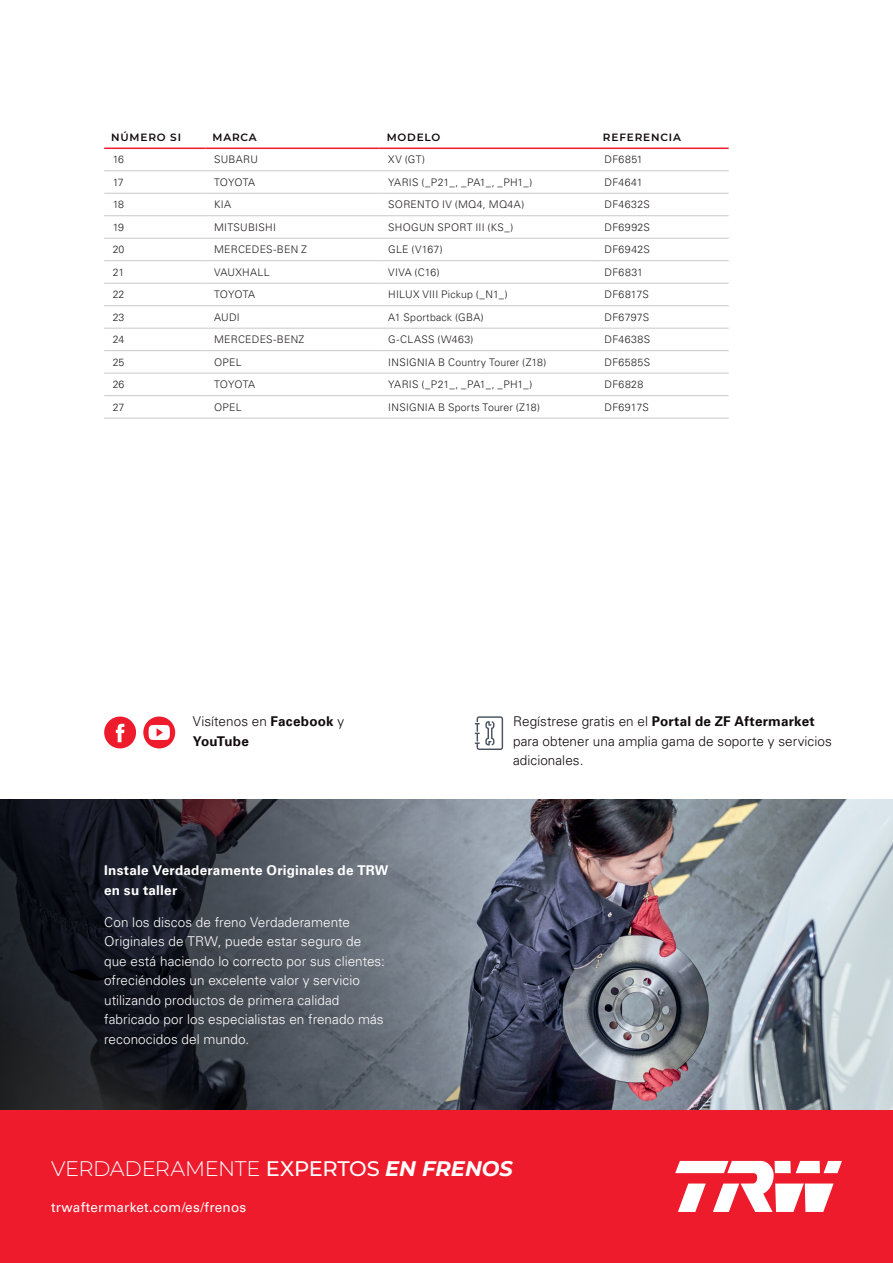
<style>
.page{position:relative;width:893px;height:1263px;background:#fff}
.page>*{position:absolute;margin:0;border:0;box-sizing:border-box;transform-origin:0 0}
.t1{font:300 21px "Montserrat";letter-spacing:-.01em;color:#fff}
.t2{font:500 20.85px "Montserrat";color:#fff}
.t3{font:300 13.5px/19.5px "Univers LT Pro 45";letter-spacing:.005em;color:#fff}
.t4{font:300 13.5px/19.5px "Univers LT Pro 45";letter-spacing:.005em;color:#110a0c}
.t5{font:700 13.5px/19.5px "Univers LT Pro 65";letter-spacing:.02em;color:#fff}
.t6{font:13.5px "Univers LT Pro 55 Roman";letter-spacing:.015em;color:#fff}
.t7{font:700 13.5px/19.5px "Univers LT Pro 65";letter-spacing:-.02em;color:#110a0c}
.t8{font:300 10.5px "Univers LT Pro 45";letter-spacing:.025em;color:#231f20}
.t9{font:600 10.5px "Montserrat";letter-spacing:.08em;color:#110a0c}
.t10{font:300 10.5px "Univers LT Pro 45";letter-spacing:.045em;color:#231f20}
.s1{font-family:"Univers LT Pro 45";font-weight:300}
.s2{font-family:"Univers LT Pro 65";font-weight:700}
.s3{font-weight:300}
.s4{font-weight:700;font-style:italic}
.s5{font-weight:500}
</style>
<div class="page">
<div style="left:0;top:1110px;width:893px;height:153px;background:#ee1b2c"></div>
<svg style="left:675px;top:1161px;width:167px;height:51px"></svg>
<img style="left:614px;top:799px;width:279px;height:311px">
<svg style="left:477px;top:799px;width:137px;height:311px;background:#4e5162"></svg>
<svg style="left:0;top:799px;width:477px;height:311px;background:#41464f"></svg>
<svg style="left:143px;top:716px;width:32px;height:32px"></svg>
<svg style="left:104px;top:716px;width:32px;height:32px"></svg>
<hr style="left:104px;top:193px;width:102px;height:1px;background:#c8c9ca">
<hr style="left:206px;top:193px;width:174px;height:1px;background:#c8c9ca">
<hr style="left:380px;top:193px;width:216px;height:1px;background:#c8c9ca">
<hr style="left:596px;top:193px;width:133px;height:1px;background:#c8c9ca">
<hr style="left:104px;top:215px;width:102px;height:1px;background:#c8c9ca">
<hr style="left:206px;top:215px;width:174px;height:1px;background:#c8c9ca">
<hr style="left:380px;top:215px;width:216px;height:1px;background:#c8c9ca">
<hr style="left:596px;top:215px;width:133px;height:1px;background:#c8c9ca">
<hr style="left:104px;top:238px;width:102px;height:1px;background:#c8c9ca">
<hr style="left:206px;top:238px;width:174px;height:1px;background:#c8c9ca">
<hr style="left:380px;top:238px;width:216px;height:1px;background:#c8c9ca">
<hr style="left:596px;top:238px;width:133px;height:1px;background:#c8c9ca">
<hr style="left:104px;top:260px;width:102px;height:1px;background:#c8c9ca">
<hr style="left:206px;top:260px;width:174px;height:1px;background:#c8c9ca">
<hr style="left:380px;top:260px;width:216px;height:1px;background:#c8c9ca">
<hr style="left:596px;top:260px;width:133px;height:1px;background:#c8c9ca">
<hr style="left:104px;top:283px;width:102px;height:1px;background:#c8c9ca">
<hr style="left:206px;top:283px;width:174px;height:1px;background:#c8c9ca">
<hr style="left:380px;top:283px;width:216px;height:1px;background:#c8c9ca">
<hr style="left:596px;top:283px;width:133px;height:1px;background:#c8c9ca">
<hr style="left:104px;top:305px;width:102px;height:1px;background:#c8c9ca">
<hr style="left:206px;top:305px;width:174px;height:1px;background:#c8c9ca">
<hr style="left:380px;top:305px;width:216px;height:1px;background:#c8c9ca">
<hr style="left:596px;top:305px;width:133px;height:1px;background:#c8c9ca">
<hr style="left:104px;top:328px;width:102px;height:1px;background:#c8c9ca">
<hr style="left:206px;top:328px;width:174px;height:1px;background:#c8c9ca">
<hr style="left:380px;top:328px;width:216px;height:1px;background:#c8c9ca">
<hr style="left:596px;top:328px;width:133px;height:1px;background:#c8c9ca">
<hr style="left:104px;top:350px;width:102px;height:1px;background:#c8c9ca">
<hr style="left:206px;top:350px;width:174px;height:1px;background:#c8c9ca">
<hr style="left:380px;top:350px;width:216px;height:1px;background:#c8c9ca">
<hr style="left:596px;top:350px;width:133px;height:1px;background:#c8c9ca">
<hr style="left:104px;top:373px;width:102px;height:1px;background:#c8c9ca">
<hr style="left:206px;top:373px;width:174px;height:1px;background:#c8c9ca">
<hr style="left:380px;top:373px;width:216px;height:1px;background:#c8c9ca">
<hr style="left:596px;top:373px;width:133px;height:1px;background:#c8c9ca">
<hr style="left:104px;top:395px;width:102px;height:1px;background:#c8c9ca">
<hr style="left:206px;top:395px;width:174px;height:1px;background:#c8c9ca">
<hr style="left:380px;top:395px;width:216px;height:1px;background:#c8c9ca">
<hr style="left:596px;top:395px;width:133px;height:1px;background:#c8c9ca">
<hr style="left:104px;top:418px;width:102px;height:1px;background:#c8c9ca">
<hr style="left:206px;top:418px;width:174px;height:1px;background:#c8c9ca">
<hr style="left:380px;top:418px;width:216px;height:1px;background:#c8c9ca">
<hr style="left:596px;top:418px;width:133px;height:1px;background:#c8c9ca">
<hr style="left:104px;top:170px;width:102px;height:1px;background:#c8c9ca">
<hr style="left:206px;top:170px;width:174px;height:1px;background:#c8c9ca">
<hr style="left:380px;top:170px;width:216px;height:1px;background:#c8c9ca">
<hr style="left:596px;top:170px;width:133px;height:1px;background:#c8c9ca">
<hr style="left:104px;top:148px;width:102px;height:1px;background:#ee1b2c">
<hr style="left:206px;top:148px;width:174px;height:1px;background:#ee1b2c">
<hr style="left:380px;top:148px;width:216px;height:1px;background:#ee1b2c">
<hr style="left:596px;top:148px;width:133px;height:1px;background:#ee1b2c">
<svg style="left:475px;top:716px;width:28px;height:34px"></svg>
<p class="t9" style="left:111px;top:130px;width:71px">NÚMERO SI</p>
<p class="t9" style="left:212px;top:130px;width:46px">MARCA</p>
<p class="t9" style="left:387px;top:130px;width:55px">MODELO</p>
<p class="t9" style="left:603px;top:130px;width:80px">REFERENCIA</p>
<p class="t8" style="left:113px;top:153px;width:13px">16</p>
<p class="t8" style="left:214px;top:153px;width:45px">SUBARU</p>
<p class="t8" style="left:388px;top:153px;width:38px">XV (GT)</p>
<p class="t8" style="left:604px;top:153px;width:40px">DF6851</p>
<p class="t8" style="left:113px;top:175px;width:12px">17</p>
<p class="t8" style="left:214px;top:175px;width:43px">TOYOTA</p>
<p class="t8" style="left:388px;top:175px;width:146px">YARIS (_P21_, _PA1_, _PH1_)</p>
<p class="t8" style="left:604px;top:175px;width:40px">DF4641</p>
<p class="t8" style="left:113px;top:198px;width:13px">18</p>
<p class="t8" style="left:214px;top:198px;width:19px">KIA</p>
<p class="t8" style="left:388px;top:198px;width:138px">SORENTO IV (MQ4, MQ4A)</p>
<p class="t8" style="left:604px;top:198px;width:47px">DF4632S</p>
<p class="t8" style="left:113px;top:220px;width:13px">19</p>
<p class="t8" style="left:214px;top:220px;width:63px">MITSUBISHI</p>
<p class="t8" style="left:388px;top:220px;width:126px">SHOGUN SPORT III (KS_)</p>
<p class="t8" style="left:604px;top:220px;width:47px">DF6992S</p>
<p class="t8" style="left:113px;top:243px;width:13px">20</p>
<p class="t8" style="left:214px;top:243px;width:94px">MERCEDES-BEN Z</p>
<p class="t8" style="left:388px;top:243px;width:56px">GLE (V167)</p>
<p class="t8" style="left:604px;top:243px;width:47px">DF6942S</p>
<p class="t8" style="left:113px;top:265px;width:13px">21</p>
<p class="t8" style="left:214px;top:265px;width:57px">VAUXHALL</p>
<p class="t8" style="left:388px;top:265px;width:53px">VIVA (C16)</p>
<p class="t8" style="left:604px;top:265px;width:40px">DF6831</p>
<p class="t8" style="left:113px;top:288px;width:13px">22</p>
<p class="t8" style="left:214px;top:288px;width:43px">TOYOTA</p>
<p class="t8" style="left:388px;top:288px;width:121px">HILUX VIII Pickup (_N1_)</p>
<p class="t8" style="left:604px;top:288px;width:46px">DF6817S</p>
<p class="t8" style="left:113px;top:310px;width:13px">23</p>
<p class="t8" style="left:214px;top:310px;width:27px">AUDI</p>
<p class="t8" style="left:388px;top:310px;width:97px">A1 Sportback (GBA)</p>
<p class="t8" style="left:604px;top:310px;width:46px">DF6797S</p>
<p class="t8" style="left:113px;top:333px;width:13px">24</p>
<p class="t8" style="left:214px;top:333px;width:92px">MERCEDES-BENZ</p>
<p class="t8" style="left:388px;top:333px;width:87px">G-CLASS (W463)</p>
<p class="t10" style="left:604px;top:333px;width:47px">DF4638S</p>
<p class="t8" style="left:113px;top:355px;width:13px">25</p>
<p class="t8" style="left:214px;top:355px;width:29px">OPEL</p>
<p class="t8" style="left:388px;top:355px;width:160px">INSIGNIA B Country Tourer (Z18)</p>
<p class="t8" style="left:604px;top:355px;width:47px">DF6585S</p>
<p class="t8" style="left:113px;top:378px;width:13px">26</p>
<p class="t8" style="left:214px;top:378px;width:43px">TOYOTA</p>
<p class="t8" style="left:388px;top:378px;width:146px">YARIS (_P21_, _PA1_, _PH1_)</p>
<p class="t8" style="left:604px;top:378px;width:40px">DF6828</p>
<p class="t8" style="left:113px;top:400px;width:13px">27</p>
<p class="t8" style="left:214px;top:400px;width:29px">OPEL</p>
<p class="t8" style="left:388px;top:400px;width:153px">INSIGNIA B Sports Tourer (Z18)</p>
<p class="t8" style="left:604px;top:400px;width:46px">DF6917S</p>
<p class="t7" style="left:193px;top:711px;width:153px"><span class="s1">Visítenos en</span> Facebook <span class="s1">y<br></span>YouTube</p>
<p class="t4" style="left:513px;top:711px;width:320px">Regístrese gratis en el <span class="s2">Portal de ZF Aftermarket </span>para obtener una amplia gama de soporte y servicios adicionales.</p>
<p class="t5" style="left:104px;top:860px;width:286px">Instale Verdaderamente Originales de TRW en su taller</p>
<p class="t3" style="left:104px;top:912px;width:282px">Con los discos de freno Verdaderamente Originales de TRW, puede estar seguro de que está haciendo lo correcto por sus clientes: ofreciéndoles un excelente valor y servicio utilizando productos de primera calidad fabricado por los especialistas en frenado más reconocidos del mundo.</p>
<p class="t2" style="left:51px;top:1154px;width:270px"><span class="s3">TRUE</span> BRAKING <span class="s4">EXP RTS</span></p>
<p class="t1" style="left:51px;top:1154px;width:463px">VERDADERAMENTE <span class="s5">EXPERTOS</span> <span class="s4">EN FRENOS</span></p>
<p class="t6" style="left:51px;top:1198px;width:197px">trwaftermarket.com/es/frenos</p>
</div>
